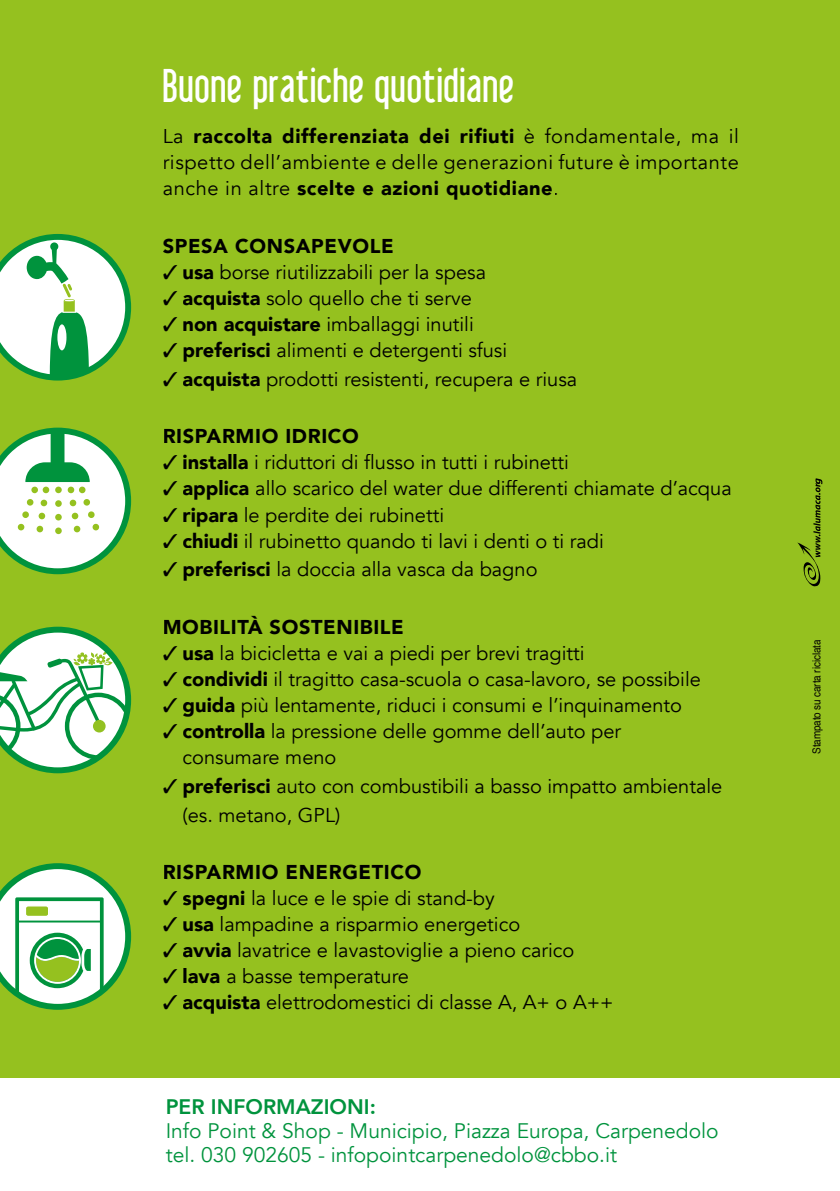
<style>
.page{position:relative;width:840px;height:1191px;background:#fff}
.page>*{position:absolute;margin:0;border:0;box-sizing:border-box;transform-origin:0 0}
.t1{font:46px "Libel Suit";letter-spacing:.03em;color:#fff}
.t2{font:21px/24px "Avenir";color:#00933d}
.t3{font:800 21px "Avenir";color:#00933d}
.t4{font:20px/26px "Avenir";color:#000}
.t5{font:900 20px "Avenir";letter-spacing:.03em;color:#000}
.t6{font:11px "Helvetica";letter-spacing:-.01em;color:#000;scale:.9 1}
.s1{font-weight:900}
</style>
<div class="page">
<div style="left:0;top:0;width:839px;height:1077px;background:#95c11f"></div>
<svg style="left:797px;top:478px;width:24px;height:108px"></svg>
<svg style="left:0;top:626px;width:131px;height:147px"></svg>
<svg style="left:0;top:863px;width:131px;height:146px"></svg>
<svg style="left:0;top:234px;width:131px;height:146px"></svg>
<div style="left:50px;top:242px;width:8px;height:8px;background:#00933d;border-radius:50%"></div>
<svg style="left:0;top:427px;width:131px;height:147px"></svg>
<h1 class="t1" style="left:163px;top:61px;width:352px">Buone pratiche quotidiane</h1>
<p class="t4" style="left:163px;top:124px;width:577px;text-align:justify">La <span class="s1">raccolta differenziata dei rifiuti</span> è fondamentale, ma il rispetto dell’ambiente e delle generazioni future è importante anche in altre <span class="s1">scelte e azioni quotidiane</span>.</p>
<p class="t5" style="left:163px;top:229px;width:232px">SPESA CONSAPEVOLE</p>
<p class="t4" style="left:163px;top:259px;width:325px">✓ <span class="s1">usa</span> borse riutilizzabili per la spesa</p>
<p class="t4" style="left:163px;top:285px;width:310px">✓ <span class="s1">acquista</span> solo quello che ti serve</p>
<p class="t4" style="left:163px;top:311px;width:312px">✓ <span class="s1">non acquistare</span> imballaggi inutili</p>
<p class="t4" style="left:163px;top:337px;width:346px">✓ <span class="s1">preferisci</span> alimenti e detergenti sfusi</p>
<p class="t4" style="left:163px;top:366px;width:416px">✓ <span class="s1">acquista</span> prodotti resistenti, recupera e riusa</p>
<p class="t5" style="left:163px;top:419px;width:197px">RISPARMIO IDRICO</p>
<p class="t4" style="left:163px;top:450px;width:407px">✓ <span class="s1">installa</span> i riduttori di flusso in tutti i rubinetti</p>
<p class="t4" style="left:163px;top:476px;width:570px">✓ <span class="s1">applica</span> allo scarico del water due differenti chiamate d’acqua</p>
<p class="t4" style="left:163px;top:502px;width:283px">✓ <span class="s1">ripara</span> le perdite dei rubinetti</p>
<p class="t4" style="left:163px;top:528px;width:442px">✓ <span class="s1">chiudi</span> il rubinetto quando ti lavi i denti o ti radi</p>
<p class="t4" style="left:163px;top:557px;width:376px">✓ <span class="s1">preferisci</span> la doccia alla vasca da bagno</p>
<p class="t5" style="left:163px;top:610px;width:242px">MOBILITÀ SOSTENIBILE</p>
<p class="t4" style="left:163px;top:640px;width:423px">✓ <span class="s1">usa</span> la bicicletta e vai a piedi per brevi tragitti</p>
<p class="t4" style="left:163px;top:666px;width:539px">✓ <span class="s1">condividi</span> il tragitto casa-scuola o casa-lavoro, se possibile</p>
<p class="t4" style="left:163px;top:692px;width:520px">✓ <span class="s1">guida</span> più lentamente, riduci i consumi e l’inquinamento</p>
<p class="t4" style="left:182px;top:718px;width:440px;text-indent:-20px">✓ <span class="s1">controlla</span> la pressione delle gomme dell’auto per consumare meno</p>
<p class="t4" style="left:182px;top:772px;width:541px;line-height:28.8px;text-indent:-20px">✓ <span class="s1">preferisci</span> auto con combustibili a basso impatto ambientale (es. metano, GPL)</p>
<p class="t5" style="left:163px;top:855px;width:260px">RISPARMIO ENERGETICO</p>
<p class="t4" style="left:163px;top:885px;width:333px">✓ <span class="s1">spegni</span> la luce e le spie di stand-by</p>
<p class="t4" style="left:163px;top:911px;width:359px">✓ <span class="s1">usa</span> lampadine a risparmio energetico</p>
<p class="t4" style="left:163px;top:937px;width:413px">✓ <span class="s1">avvia</span> lavatrice e lavastoviglie a pieno carico</p>
<p class="t4" style="left:163px;top:963px;width:248px">✓ <span class="s1">lava</span> a basse temperature</p>
<p class="t4" style="left:163px;top:989px;width:452px">✓ <span class="s1">acquista</span> elettrodomestici di classe A, A+ o A++</p>
<p class="t3" style="left:166px;top:1090px;width:211px">PER INFORMAZIONI:</p>
<p class="t2" style="left:166px;top:1119px;width:554px">Info Point &amp; Shop - Municipio, Piazza Europa, Carpenedolo tel. 030 902605 - infopointcarpenedolo@cbbo.it</p>
<p class="t6" style="left:807px;top:754px;width:128px;rotate:-90deg">Stampato su carta riciclata</p>
</div>
